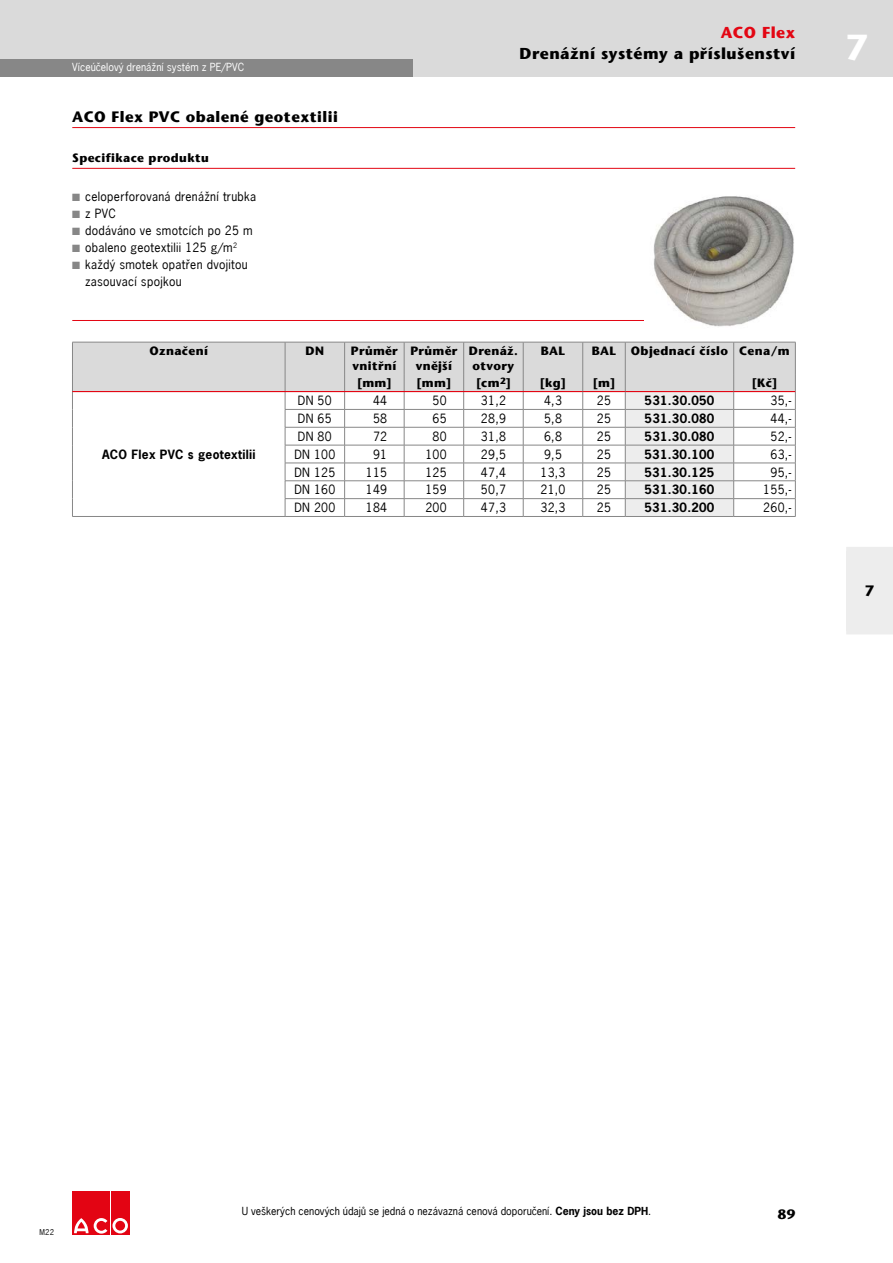
<style>
.page{position:relative;width:893px;height:1263px;background:#fff}
.page>*{position:absolute;margin:0;border:0;box-sizing:border-box;transform-origin:0 0}
.t1{font:700 36px "Stone Sans";color:#fff}
.t2{font:700 15.75px "Stone Sans";letter-spacing:.03em;color:#000}
.t3{font:700 15.75px "Stone Sans";letter-spacing:.03em;color:#e30613}
.t4{font:700 15px "Stone Sans";letter-spacing:.03em;color:#000}
.t5{font:700 13.5px "Stone Sans";color:#000}
.t6{font:12px/17px "News Gothic";letter-spacing:.025em;color:#000}
.t7{font:700 12px/14.4px "Stone Sans";letter-spacing:.03em;color:#000;text-align:center}
.t8{font:700 12px "News Gothic";letter-spacing:.025em;color:#000}
.t9{font:10.5px "News Gothic";color:#000}
.t10{font:10.5px "News Gothic";letter-spacing:.005em;color:#fff}
.t11{font:7.5px "News Gothic";color:#000}
.s1{color:#878787}
.s2{font-weight:700}
</style>
<div class="page">
<div style="left:0;top:0;width:893px;height:77px;background:#dadada"></div>
<div style="left:72px;top:1191px;width:18px;height:44px;background:#e30413"></div>
<div style="left:92px;top:1191px;width:18px;height:44px;background:#e30413"></div>
<div style="left:111px;top:1191px;width:18px;height:44px;background:#e30413"></div>
<svg style="left:74px;top:1218px;width:54px;height:15px"></svg>
<div style="left:0;top:60px;width:412px;height:17px;background:#878787"></div>
<div style="left:846px;top:551px;width:47px;height:79px;background:#ededed"></div>
<div style="left:846px;top:547px;width:47px;height:8px;background:#ededed"></div>
<div style="left:846px;top:626px;width:47px;height:8px;background:#ededed"></div>
<hr style="left:72px;top:127px;width:723px;height:1px;background:#e30613">
<hr style="left:72px;top:320px;width:723px;height:1px;background:#e30613">
<hr style="left:72px;top:168px;width:723px;height:1px;background:#e30613">
<img style="left:645px;top:196px;width:150px;height:131px">
<hr style="left:72px;top:516px;width:213px;height:1px;background:#878787">
<hr style="left:285px;top:516px;width:60px;height:1px;background:#878787">
<hr style="left:345px;top:516px;width:59px;height:1px;background:#878787">
<hr style="left:404px;top:516px;width:60px;height:1px;background:#878787">
<hr style="left:464px;top:516px;width:59px;height:1px;background:#878787">
<hr style="left:523px;top:516px;width:60px;height:1px;background:#878787">
<hr style="left:734px;top:516px;width:61px;height:1px;background:#878787">
<svg style="left:72px;top:342px;width:724px;height:174px"></svg>
<hr style="left:583px;top:516px;width:42px;height:1px;background:#878787">
<hr style="left:625px;top:516px;width:109px;height:1px;background:#878787">
<p class="t10" style="left:72px;top:60px;width:174px">Víceúčelový drenážní systém z PE/PVC</p>
<p class="t4" style="left:72px;top:108px;width:267px">ACO Flex PVC obalené geotextilii</p>
<p class="t7" style="left:72px;top:151px;width:138px">Specifikace produktu</p>
<p class="t6" style="left:72px;top:188px;width:185px"><span class="s1">■</span> celoperforovaná drenážní trubka</p>
<p class="t6" style="left:72px;top:205px;width:45px"><span class="s1">■</span> z PVC</p>
<p class="t6" style="left:72px;top:222px;width:182px"><span class="s1">■</span> dodáváno ve smotcích po 25 m</p>
<p class="t6" style="left:72px;top:239px;width:166px"><span class="s1">■</span> obaleno geotextilii 125 g/m<sup>2</sup></p>
<p class="t6" style="left:85px;top:256px;width:164px;text-indent:-13px"><span class="s1">■</span> každý smotek opatřen dvojitou zasouvací spojkou</p>
<h2 class="t3" style="left:721px;top:23px;width:76px">ACO Flex</h2>
<h2 class="t2" style="left:520px;top:44px;width:277px">Drenážní systémy a příslušenství</h2>
<p class="t7" style="left:150px;top:344px;width:60px">Označení</p>
<p class="t7" style="left:306px;top:344px;width:20px">DN</p>
<p class="t7" style="left:351px;top:344px;width:48px;text-align:left">Průměr vnitřní</p>
<p class="t7" style="left:410px;top:344px;width:48px">Průměr vnější</p>
<p class="t7" style="left:469px;top:344px;width:51px">Drenáž. otvory</p>
<p class="t7" style="left:541px;top:344px;width:26px">BAL</p>
<p class="t7" style="left:592px;top:344px;width:199px">BAL Objednací číslo Cena/m</p>
<p class="t7" style="left:357px;top:376px;width:36px">[mm]</p>
<p class="t7" style="left:417px;top:376px;width:36px">[mm]</p>
<p class="t7" style="left:476px;top:376px;width:36px">[cm<sup>2</sup>]</p>
<p class="t7" style="left:540px;top:376px;width:28px">[kg]</p>
<p class="t7" style="left:593px;top:376px;width:24px">[m]</p>
<p class="t7" style="left:752px;top:376px;width:27px">[Kč]</p>
<p class="t8" style="left:102px;top:446px;width:155px">ACO Flex PVC s geotextilii</p>
<p class="t6" style="left:298px;top:392px;width:35px">DN 50</p>
<p class="t6" style="left:373px;top:392px;width:16px">44</p>
<p class="t6" style="left:433px;top:392px;width:16px">50</p>
<p class="t6" style="left:481px;top:392px;width:27px">31,2</p>
<p class="t6" style="left:544px;top:392px;width:19px">4,3</p>
<p class="t6" style="left:597px;top:392px;width:16px">25</p>
<p class="t8" style="left:645px;top:393px;width:71px">531.30.050</p>
<p class="t6" style="left:770px;top:392px;width:22px">35,-</p>
<p class="t6" style="left:298px;top:410px;width:35px">DN 65</p>
<p class="t6" style="left:373px;top:410px;width:16px">58</p>
<p class="t6" style="left:433px;top:410px;width:16px">65</p>
<p class="t6" style="left:481px;top:410px;width:27px">28,9</p>
<p class="t6" style="left:544px;top:410px;width:19px">5,8</p>
<p class="t6" style="left:597px;top:410px;width:16px">25</p>
<p class="t8" style="left:645px;top:410px;width:71px">531.30.080</p>
<p class="t6" style="left:770px;top:410px;width:22px">44,-</p>
<p class="t6" style="left:298px;top:428px;width:35px">DN 80</p>
<p class="t6" style="left:373px;top:428px;width:16px">72</p>
<p class="t6" style="left:433px;top:428px;width:16px">80</p>
<p class="t6" style="left:481px;top:428px;width:27px">31,8</p>
<p class="t6" style="left:544px;top:428px;width:19px">6,8</p>
<p class="t6" style="left:597px;top:428px;width:16px">25</p>
<p class="t8" style="left:645px;top:428px;width:71px">531.30.080</p>
<p class="t6" style="left:770px;top:428px;width:22px">52,-</p>
<p class="t6" style="left:294px;top:446px;width:43px">DN 100</p>
<p class="t6" style="left:373px;top:446px;width:16px">91</p>
<p class="t6" style="left:425px;top:446px;width:23px">100</p>
<p class="t6" style="left:481px;top:446px;width:27px">29,5</p>
<p class="t6" style="left:544px;top:446px;width:19px">9,5</p>
<p class="t6" style="left:597px;top:446px;width:16px">25</p>
<p class="t8" style="left:645px;top:446px;width:71px">531.30.100</p>
<p class="t6" style="left:770px;top:446px;width:22px">63,-</p>
<p class="t6" style="left:294px;top:463px;width:43px">DN 125</p>
<p class="t6" style="left:366px;top:463px;width:23px">115</p>
<p class="t6" style="left:425px;top:463px;width:23px">125</p>
<p class="t6" style="left:481px;top:463px;width:27px">47,4</p>
<p class="t6" style="left:540px;top:463px;width:27px">13,3</p>
<p class="t6" style="left:597px;top:463px;width:16px">25</p>
<p class="t8" style="left:645px;top:464px;width:71px">531.30.125</p>
<p class="t6" style="left:770px;top:463px;width:22px">95,-</p>
<p class="t6" style="left:294px;top:481px;width:43px">DN 160</p>
<p class="t6" style="left:366px;top:481px;width:23px">149</p>
<p class="t6" style="left:425px;top:481px;width:23px">159</p>
<p class="t6" style="left:481px;top:481px;width:27px">50,7</p>
<p class="t6" style="left:540px;top:481px;width:27px">21,0</p>
<p class="t6" style="left:597px;top:481px;width:16px">25</p>
<p class="t8" style="left:645px;top:482px;width:71px">531.30.160</p>
<p class="t6" style="left:763px;top:481px;width:29px">155,-</p>
<p class="t6" style="left:294px;top:499px;width:43px">DN 200</p>
<p class="t6" style="left:366px;top:499px;width:23px">184</p>
<p class="t6" style="left:425px;top:499px;width:23px">200</p>
<p class="t6" style="left:481px;top:499px;width:27px">47,3</p>
<p class="t6" style="left:540px;top:499px;width:27px">32,3</p>
<p class="t6" style="left:597px;top:499px;width:16px">25</p>
<p class="t8" style="left:645px;top:500px;width:71px">531.30.200</p>
<p class="t6" style="left:763px;top:499px;width:29px">260,-</p>
<h1 class="t1" style="left:845px;top:25px;width:24px">7</h1>
<p class="t4" style="left:865px;top:582px;width:11px">7</p>
<p class="t11" style="left:39px;top:1227px;width:16px">M22</p>
<p class="t9" style="left:242px;top:1204px;width:411px">U veškerých cenových údajů se jedná o nezávazná cenová doporučení. <span class="s2">Ceny jsou bez DPH</span>.</p>
<p class="t5" style="left:778px;top:1206px;width:19px">89</p>
</div>
